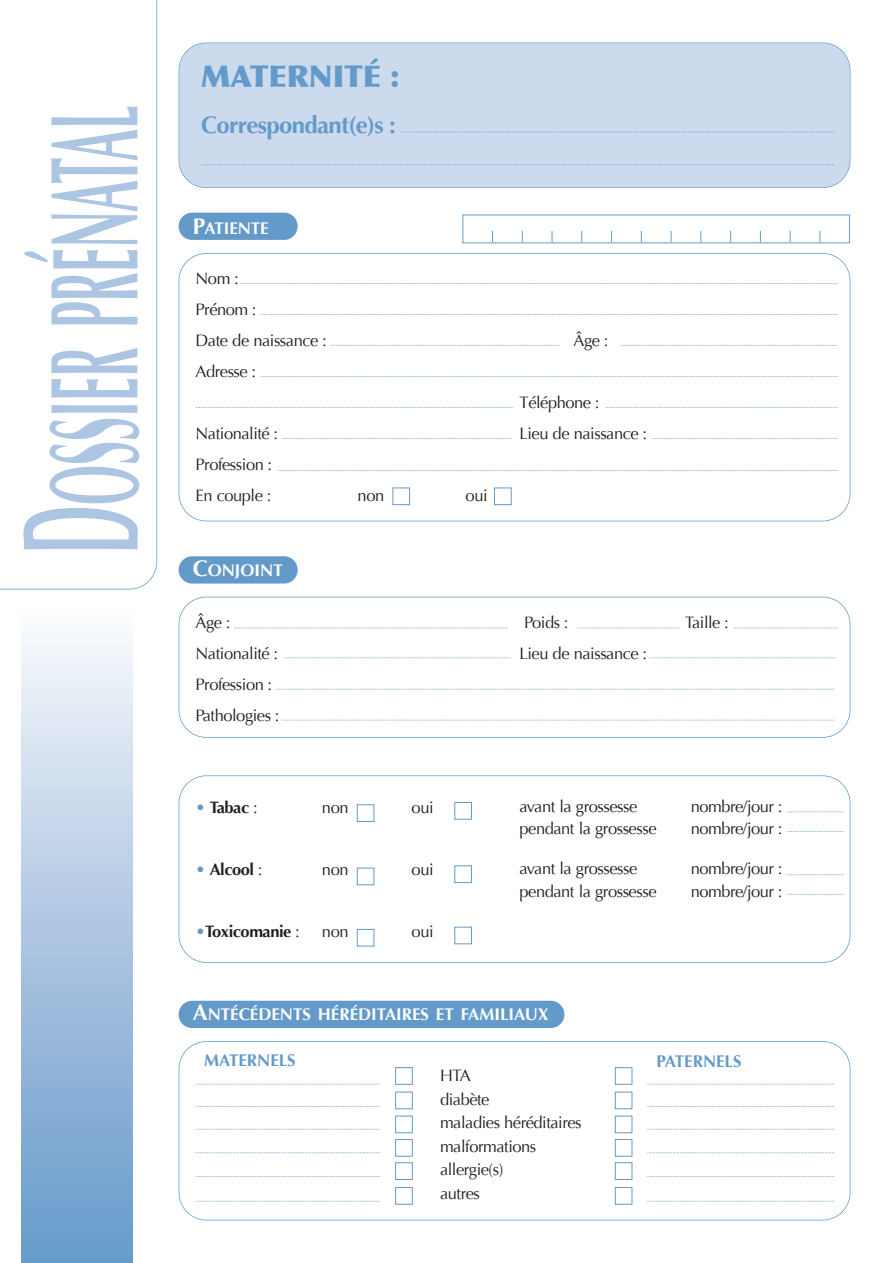
<style>
.page{position:relative;width:893px;height:1263px;background:#fff}
.page>*{position:absolute;margin:0;border:0;box-sizing:border-box;transform-origin:0 0}
.t1{font:700 124.95px "Optima";color:#acc5e2;scale:.38 1}
.t2{font:900 30px "Optima";color:#639aca}
.t3{font:700 24px "Optima";letter-spacing:-.03em;color:#639aca}
.t4{font:700 16.8px "Optima";color:#fff}
.t5{font:700 16.8px "Optima";color:#639aca}
.t6{font:16.5px/23.5px "Optima";letter-spacing:-.03em;color:#231f20}
.t7{font:700 16.5px "Optima";letter-spacing:-.08em;color:#231f20}
.s1{font-size:166.5px}
.s2{font-size:22.5px}
.s3{font-weight:400;color:#639aca}
.s4{font-weight:400}
</style>
<div class="page">
<div style="left:179px;top:253px;width:671px;height:268px;border:2px solid #639aca;border-radius:28px"></div>
<div style="left:179px;top:213px;width:119px;height:27px;background:#639aca;border-radius:14px"></div>
<svg style="left:0;top:0;width:157px;height:589px"></svg>
<div style="left:179px;top:43px;width:671px;height:144px;background:#cbdaec;border-radius:27px"></div>
<div style="left:179px;top:43px;width:671px;height:145px;border:2px solid #639aca;border-radius:28px"></div>
<svg style="left:401px;top:132px;width:434px;height:1px"></svg>
<svg style="left:202px;top:164px;width:632px;height:1px"></svg>
<svg style="left:241px;top:283px;width:597px;height:1px"></svg>
<svg style="left:259px;top:314px;width:579px;height:1px"></svg>
<svg style="left:330px;top:345px;width:230px;height:1px"></svg>
<svg style="left:261px;top:376px;width:577px;height:1px"></svg>
<svg style="left:196px;top:407px;width:317px;height:1px"></svg>
<svg style="left:282px;top:438px;width:230px;height:1px"></svg>
<svg style="left:652px;top:438px;width:186px;height:1px"></svg>
<svg style="left:277px;top:470px;width:561px;height:1px"></svg>
<svg style="left:605px;top:407px;width:233px;height:1px"></svg>
<svg style="left:620px;top:345px;width:218px;height:1px"></svg>
<div style="left:393px;top:488px;width:17px;height:17px;border:1px solid #639aca"></div>
<div style="left:494px;top:488px;width:17px;height:17px;border:1px solid #639aca"></div>
<div style="left:179px;top:775px;width:671px;height:188px;border:2px solid #639aca;border-radius:28px"></div>
<div style="left:357px;top:805px;width:17px;height:17px;border:1px solid #639aca"></div>
<div style="left:455px;top:802px;width:17px;height:17px;border:1px solid #639aca"></div>
<div style="left:357px;top:868px;width:17px;height:17px;border:1px solid #639aca"></div>
<div style="left:455px;top:866px;width:17px;height:17px;border:1px solid #639aca"></div>
<div style="left:357px;top:929px;width:17px;height:17px;border:1px solid #639aca"></div>
<div style="left:455px;top:927px;width:17px;height:17px;border:1px solid #639aca"></div>
<div style="left:179px;top:597px;width:671px;height:141px;border:2px solid #639aca;border-radius:28px"></div>
<div style="left:179px;top:556px;width:119px;height:27px;background:#639aca;border-radius:14px"></div>
<svg style="left:283px;top:657px;width:228px;height:1px"></svg>
<svg style="left:276px;top:689px;width:558px;height:1px"></svg>
<svg style="left:235px;top:628px;width:273px;height:1px"></svg>
<svg style="left:281px;top:720px;width:553px;height:1px"></svg>
<svg style="left:577px;top:628px;width:103px;height:1px"></svg>
<svg style="left:733px;top:628px;width:105px;height:1px"></svg>
<div style="left:179px;top:1041px;width:671px;height:179px;border:2px solid #639aca;border-radius:28px"></div>
<div style="left:179px;top:1001px;width:385px;height:27px;background:#639aca;border-radius:14px"></div>
<div style="left:395px;top:1067px;width:17px;height:17px;border:1px solid #639aca"></div>
<div style="left:615px;top:1067px;width:17px;height:17px;border:1px solid #639aca"></div>
<div style="left:395px;top:1092px;width:17px;height:17px;border:1px solid #639aca"></div>
<div style="left:615px;top:1092px;width:17px;height:17px;border:1px solid #639aca"></div>
<div style="left:395px;top:1116px;width:17px;height:17px;border:1px solid #639aca"></div>
<div style="left:615px;top:1116px;width:17px;height:17px;border:1px solid #639aca"></div>
<div style="left:395px;top:1139px;width:17px;height:17px;border:1px solid #639aca"></div>
<div style="left:615px;top:1139px;width:17px;height:17px;border:1px solid #639aca"></div>
<div style="left:395px;top:1162px;width:17px;height:17px;border:1px solid #639aca"></div>
<div style="left:615px;top:1162px;width:17px;height:17px;border:1px solid #639aca"></div>
<div style="left:22px;top:609px;width:111px;height:654px;background:linear-gradient(to bottom,#f9f9fc,#6598ca)"></div>
<svg style="left:647px;top:1084px;width:187px;height:1px"></svg>
<svg style="left:787px;top:811px;width:57px;height:1px"></svg>
<svg style="left:787px;top:831px;width:57px;height:1px"></svg>
<svg style="left:195px;top:1084px;width:185px;height:1px"></svg>
<svg style="left:647px;top:1106px;width:187px;height:1px"></svg>
<svg style="left:195px;top:1106px;width:185px;height:1px"></svg>
<svg style="left:647px;top:1129px;width:187px;height:1px"></svg>
<svg style="left:195px;top:1129px;width:185px;height:1px"></svg>
<svg style="left:647px;top:1152px;width:187px;height:1px"></svg>
<svg style="left:195px;top:1152px;width:185px;height:1px"></svg>
<svg style="left:647px;top:1176px;width:187px;height:1px"></svg>
<svg style="left:195px;top:1176px;width:185px;height:1px"></svg>
<div style="left:395px;top:1187px;width:17px;height:17px;border:1px solid #639aca"></div>
<div style="left:615px;top:1187px;width:17px;height:17px;border:1px solid #639aca"></div>
<svg style="left:647px;top:1201px;width:187px;height:1px"></svg>
<svg style="left:195px;top:1201px;width:185px;height:1px"></svg>
<div style="left:463px;top:215px;width:387px;height:28px;border:1px solid #639aca"></div>
<svg style="left:649px;top:657px;width:186px;height:1px"></svg>
<svg style="left:787px;top:874px;width:57px;height:1px"></svg>
<svg style="left:787px;top:894px;width:57px;height:1px"></svg>
<h1 class="t1" style="left:22px;top:554px;width:1185px;rotate:-90deg"><span class="s1">D</span>OSSIER PRÉNATAL</h1>
<h2 class="t2" style="left:201px;top:58px;width:200px">MATERNITÉ :</h2>
<h3 class="t3" style="left:201px;top:111px;width:196px">CORRESPONDANT(E)S :</h3>
<p class="t4" style="left:193px;top:218px;width:77px"><span class="s2">P</span>ATIENTE</p>
<p class="t6" style="left:196px;top:263px;width:133px;line-height:31px">Nom :<br>Prénom :<br>Date de naissance :</p>
<p class="t6" style="left:196px;top:360px;width:62px">Adresse :</p>
<p class="t6" style="left:574px;top:329px;width:36px">Âge :</p>
<p class="t6" style="left:520px;top:391px;width:81px">Téléphone :</p>
<p class="t6" style="left:196px;top:422px;width:84px">Nationalité :</p>
<p class="t6" style="left:520px;top:422px;width:129px">Lieu de naissance :</p>
<p class="t6" style="left:196px;top:449px;width:78px;line-height:31px">Profession :<br>En couple :</p>
<p class="t6" style="left:358px;top:484px;width:28px">non</p>
<p class="t6" style="left:466px;top:484px;width:24px">oui</p>
<p class="t4" style="left:193px;top:560px;width:92px"><span class="s2">C</span>ONJOINT</p>
<p class="t6" style="left:196px;top:610px;width:36px">Âge :</p>
<p class="t6" style="left:524px;top:610px;width:46px">Poids :</p>
<p class="t6" style="left:685px;top:610px;width:45px">Taille :</p>
<p class="t6" style="left:196px;top:641px;width:84px">Nationalité :</p>
<p class="t6" style="left:520px;top:641px;width:129px">Lieu de naissance :</p>
<p class="t6" style="left:196px;top:669px;width:85px;line-height:31px">Profession :<br>Pathologies :</p>
<p class="t7" style="left:196px;top:797px;width:63px"><span class="s3">•</span> TABAC <span class="s4">:</span></p>
<p class="t6" style="left:322px;top:795px;width:28px">non</p>
<p class="t6" style="left:412px;top:795px;width:24px">oui</p>
<p class="t7" style="left:196px;top:859px;width:68px"><span class="s3">•</span> ALCOOL <span class="s4">:</span></p>
<p class="t6" style="left:322px;top:857px;width:28px">non</p>
<p class="t6" style="left:412px;top:857px;width:24px">oui</p>
<p class="t7" style="left:196px;top:921px;width:106px"><span class="s3">•</span>TOXICOMANIE <span class="s4">:</span></p>
<p class="t6" style="left:322px;top:919px;width:28px">non</p>
<p class="t6" style="left:412px;top:919px;width:24px">oui</p>
<p class="t6" style="left:519px;top:794px;width:119px">avant la grossesse</p>
<p class="t6" style="left:691px;top:794px;width:93px">nombre/jour :</p>
<p class="t6" style="left:519px;top:817px;width:139px">pendant la grossesse</p>
<p class="t6" style="left:691px;top:817px;width:93px">nombre/jour :</p>
<p class="t6" style="left:519px;top:857px;width:119px">avant la grossesse</p>
<p class="t6" style="left:691px;top:857px;width:93px">nombre/jour :</p>
<p class="t6" style="left:519px;top:880px;width:139px">pendant la grossesse</p>
<p class="t6" style="left:691px;top:880px;width:93px">nombre/jour :</p>
<p class="t4" style="left:193px;top:1004px;width:357px"><span class="s2">A</span>NTÉCÉDENTS HÉRÉDITAIRES ET FAMILIAUX</p>
<p class="t5" style="left:204px;top:1050px;width:93px">MATERNELS</p>
<p class="t5" style="left:656px;top:1051px;width:87px">PATERNELS</p>
<p class="t6" style="left:440px;top:1064px;width:143px">HTA<br>diabète<br>maladies héréditaires malformations allergie(s)<br>autres</p>
</div>
